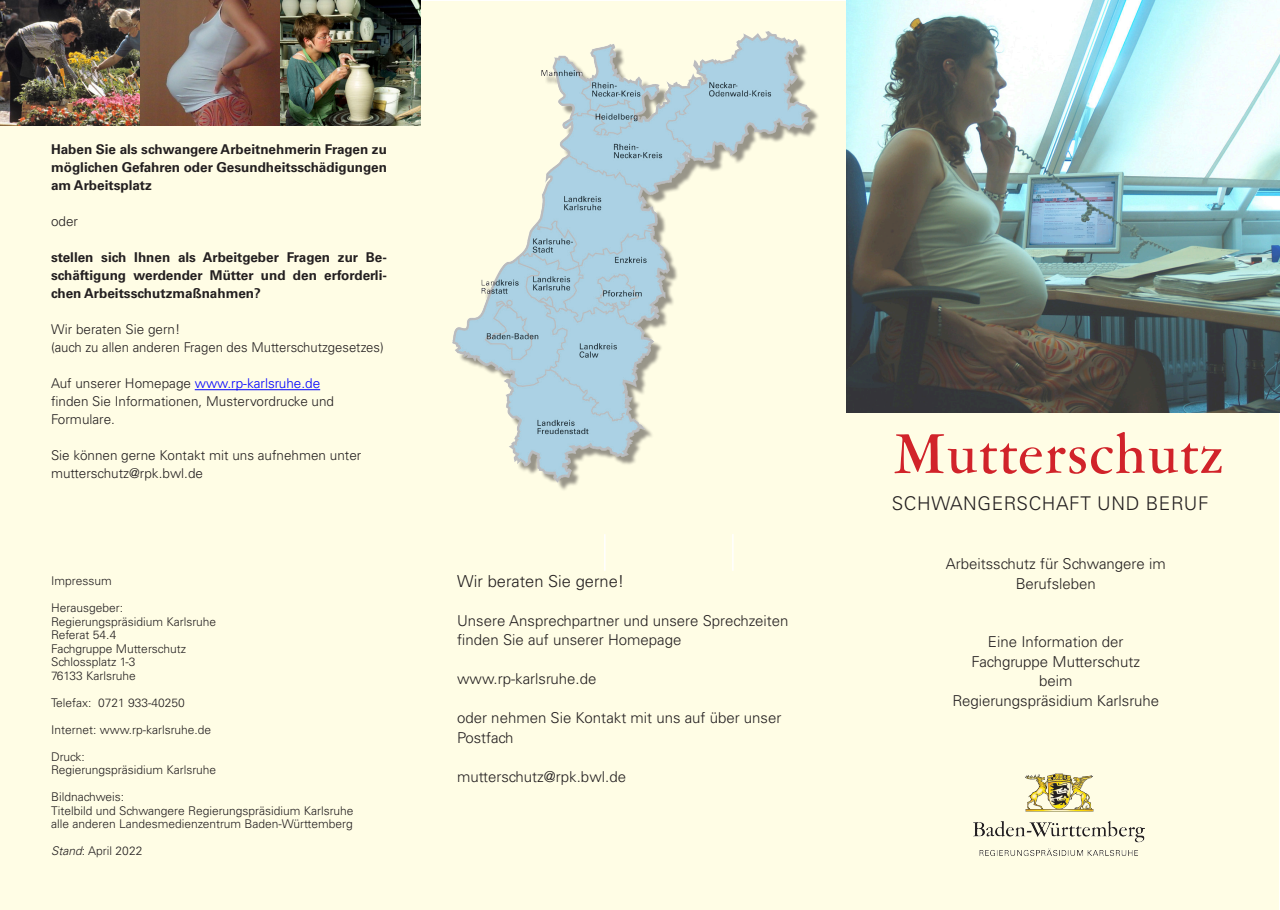
<style>
.page{position:relative;width:1280px;height:910px;background:#fff}
.page>*{position:absolute;margin:0;border:0;box-sizing:border-box;transform-origin:0 0}
.t1{font:500 63px "Garamont Amst SH";letter-spacing:.04em;color:#d1232a}
.t2{font:300 18.9px "Univers LT Std";letter-spacing:.03em;color:#231f20}
.t3{font:300 16.5px "Univers LT Std";color:#231f20}
.t4{font:300 15px/19.5px "Univers LT Std";color:#231f20;text-align:center}
.t5{font:300 13.5px/18px "Univers LT Std";color:#231f20}
.t6{font:700 13.5px/18px "Univers LT Std";color:#231f20;text-align:justify}
.t7{font:300 12px/13.5px "Univers LT Std";color:#231f20}
.s1{color:#00f}
.s2{font-style:italic}
</style>
<div class="page">
<div style="left:0;top:1px;width:1278px;height:909px;background:#fffde5"></div>
<img style="left:846px;top:0;width:434px;height:412px">
<img style="left:974px;top:773px;width:170px;height:83px">
<hr style="left:195px;top:389px;width:125px;height:1px;background:#00f">
<img style="left:0;top:0;width:421px;height:125px">
<img style="left:452px;top:32px;width:358px;height:451px">
<hr style="left:604px;top:534px;width:1px;height:37px;background:#fff">
<hr style="left:732px;top:534px;width:2px;height:37px;background:#fff">
<p class="t6" style="left:51px;top:141px;width:337px">Haben Sie als schwangere Arbeitnehmerin Fragen zu möglichen Gefahren oder Gesundheitsschädigungen am Arbeitsplatz</p>
<p class="t5" style="left:51px;top:213px;width:29px">oder</p>
<p class="t6" style="left:51px;top:249px;width:337px">stellen sich Ihnen als Arbeitgeber Fragen zur Be&shy;schäftigung werdender Mütter und den erforderli&shy;chen Arbeitsschutzmaßnahmen?</p>
<p class="t5" style="left:51px;top:321px;width:334px">Wir beraten Sie gern!<br>(auch zu allen anderen Fragen des Mutterschutzgesetzes)</p>
<p class="t5" style="left:51px;top:375px;width:285px">Auf unserer Homepage <span class="s1">www.rp-karlsruhe.de </span>finden Sie Informationen, Mustervordrucke und<br>Formulare.</p>
<p class="t5" style="left:51px;top:447px;width:312px">Sie können gerne Kontakt mit uns aufnehmen unter mutterschutz@rpk.bwl.de</p>
<p class="t7" style="left:51px;top:574px;width:62px">Impressum</p>
<p class="t7" style="left:51px;top:601px;width:167px">Herausgeber:<br>Regierungspräsidium Karlsruhe<br>Referat 54.4<br>Fachgruppe Mutterschutz<br>Schlossplatz 1-3<br>76133 Karlsruhe</p>
<p class="t7" style="left:51px;top:696px;width:135px">Telefax: 0721 933-40250</p>
<p class="t7" style="left:51px;top:723px;width:162px">Internet: www.rp-karlsruhe.de</p>
<p class="t7" style="left:51px;top:750px;width:167px">Druck:<br>Regierungspräsidium Karlsruhe</p>
<p class="t7" style="left:51px;top:790px;width:304px">Bildnachweis:<br>Titelbild und Schwangere Regierungspräsidium Karlsruhe alle anderen Landesmedienzentrum Baden-Württemberg</p>
<p class="t7" style="left:51px;top:844px;width:93px"><span class="s2">Stand</span>: April 2022</p>
<h3 class="t3" style="left:457px;top:571px;width:169px">Wir beraten Sie gerne!</h3>
<p class="t4" style="left:457px;top:611px;width:333px;text-align:left">Unsere Ansprechpartner und unsere Sprechzeiten finden Sie auf unserer Homepage</p>
<p class="t4" style="left:457px;top:669px;width:141px">www.rp-karlsruhe.de</p>
<p class="t4" style="left:457px;top:708px;width:326px;text-align:left">oder nehmen Sie Kontakt mit uns auf über unser<br>Postfach</p>
<p class="t4" style="left:457px;top:767px;width:170px">mutterschutz@rpk.bwl.de</p>
<h1 class="t1" style="left:894px;top:423px;width:330px">Mutterschutz</h1>
<h2 class="t2" style="left:892px;top:492px;width:318px">SCHWANGERSCHAFT UND BERUF</h2>
<p class="t4" style="left:946px;top:554px;width:221px">Arbeitsschutz für Schwangere im<br>Berufsleben</p>
<p class="t4" style="left:952px;top:632px;width:208px">Eine Information der<br>Fachgruppe Mutterschutz<br>beim<br>Regierungspräsidium Karlsruhe</p>
</div>
